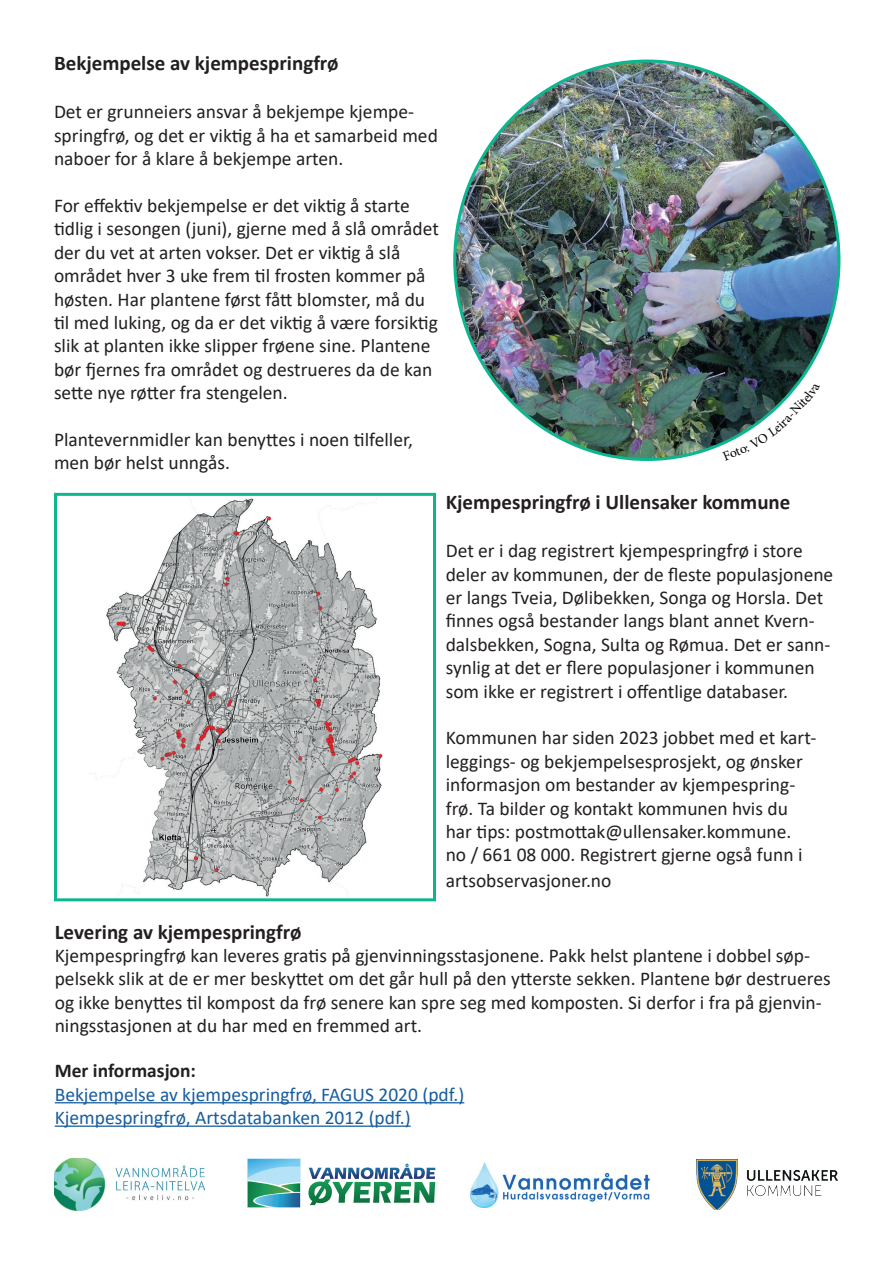
<style>
.page{position:relative;width:893px;height:1263px;background:#fff}
.page>*{position:absolute;margin:0;border:0;box-sizing:border-box;transform-origin:0 0}
.H2høyre{font:700 21px "Calibri";color:#231f20}
.t1{font:19.5px/23.4px "Calibri";color:#231f20}
.t2{font:19.5px "Calibri";color:#175d9e}
.t3{font:700 19.5px "Calibri";color:#231f20}
.t4{font:13.5px "Minion Pro";color:#000}
</style>
<div class="page">
<img style="left:455px;top:61px;width:384px;height:398px">
<img style="left:91px;top:497px;width:292px;height:400px">
<div style="left:54px;top:493px;width:382px;height:408px;border:3px solid #0eb690"></div>
<hr style="left:55px;top:1102px;width:409px;height:1px;background:#175d9e">
<hr style="left:55px;top:1125px;width:356px;height:2px;background:#175d9e">
<img style="left:54px;top:1159px;width:150px;height:51px">
<img style="left:696px;top:1159px;width:141px;height:50px">
<svg style="left:308px;top:1164px;width:127px;height:41px"></svg>
<svg style="left:247px;top:1158px;width:54px;height:50px;background:#6fbbc4"></svg>
<img style="left:471px;top:1162px;width:179px;height:46px">
<svg style="left:746px;top:383px;width:74px;height:68px"></svg>
<p class="H2høyre" style="left:54px;top:48px;width:286px">Bekjempelse av kjempespringfrø</p>
<p class="t1" style="left:54px;top:100px;width:385px">Det er grunneiers ansvar å bekjempe kjempe&shy;springfrø, og det er viktig å ha et samarbeid med naboer for å klare å bekjempe arten.</p>
<p class="t1" style="left:54px;top:193px;width:386px">For effektiv bekjempelse er det viktig å starte tidlig i sesongen (juni), gjerne med å slå området der du vet at arten vokser. Det er viktig å slå området hver 3 uke frem til frosten kommer på høsten. Har plantene først fått blomster, må du til med luking, og da er det viktig å være forsiktig slik at planten ikke slipper frøene sine. Plantene bør fjernes fra området og destrueres da de kan sette nye røtter fra stengelen.</p>
<p class="t1" style="left:54px;top:427px;width:361px">Plantevernmidler kan benyttes i noen tilfeller, men bør helst unngås.</p>
<p class="t4" style="left:720px;top:449px;width:26px;rotate:-22deg">Foto</p>
<p class="H2høyre" style="left:446px;top:487px;width:346px">Kjempespringfrø i Ullensaker kommune</p>
<p class="t1" style="left:446px;top:538px;width:389px">Det er i dag registrert kjempespringfrø i store deler av kommunen, der de fleste populasjonene er langs Tveia, Dølibekken, Songa og Horsla. Det finnes også bestander langs blant annet Kvern&shy;dalsbekken, Sogna, Sulta og Rømua. Det er sann&shy;synlig at det er flere populasjoner i kommunen som ikke er registrert i offentlige databaser.</p>
<p class="t1" style="left:446px;top:726px;width:372px">Kommunen har siden 2023 jobbet med et kart&shy;leggings- og bekjempelsesprosjekt, og ønsker informasjon om bestander av kjempespring&shy;frø. Ta bilder og kontakt kommunen hvis du har tips: postmottak@ullensaker.kommune. no / 661 08 000. Registrert gjerne også funn i</p>
<p class="t1" style="left:446px;top:868px;width:167px">artsobservasjoner.no</p>
<p class="H2høyre" style="left:55px;top:917px;width:248px">Levering av kjempespringfrø</p>
<p class="t1" style="left:55px;top:943px;width:777px">Kjempespringfrø kan leveres gratis på gjenvinningsstasjonene. Pakk helst plantene i dobbel søp&shy;pelsekk slik at de er mer beskyttet om det går hull på den ytterste sekken. Plantene bør destrueres og ikke benyttes til kompost da frø senere kan spre seg med komposten. Si derfor i fra på gjenvin&shy;ningsstasjonen at du har med en fremmed art.</p>
<p class="t3" style="left:55px;top:1057px;width:143px">Mer informasjon:</p>
<p class="t2" style="left:55px;top:1080px;width:411px">Bekjempelse av kjempespringfrø, FAGUS 2020 (pdf.)</p>
<p class="t2" style="left:55px;top:1104px;width:357px">Kjempespringfrø, Artsdatabanken 2012 (pdf.)</p>
</div>
